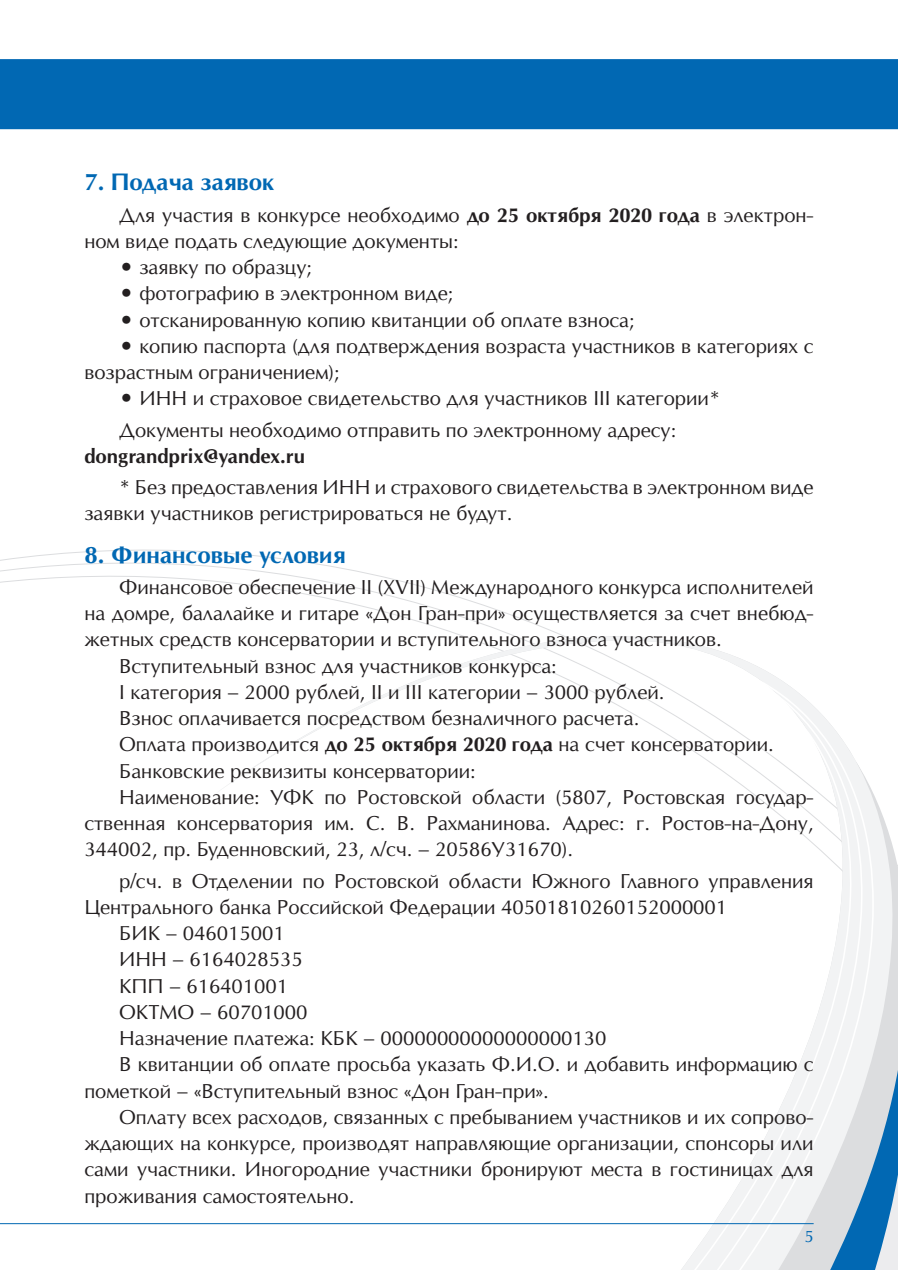
<style>
.page{position:relative;width:898px;height:1270px;background:#fff}
.page>*{position:absolute;margin:0;border:0;box-sizing:border-box;transform-origin:0 0}
.t1{font:700 22.75px "Opium New C";color:#0168b3}
.основной{font:19.25px/26.2px "Opium New C";color:#231f20}
.t2{font:15.75px "Opium New C";color:#0168b3}
.s1{font-weight:700}
</style>
<div class="page">
<div style="left:0;top:59px;width:898px;height:70px;background:#0168b3"></div>
<svg style="left:465px;top:637px;width:428px;height:633px"></svg>
<svg style="left:26px;top:649px;width:848px;height:621px"></svg>
<hr style="left:0;top:1223px;width:814px;height:1px;background:#0168b3">
<p class="t1" style="left:84px;top:169px;width:191px">7. Подача заявок</p>
<p class="основной" style="left:84px;top:202px;width:731px;text-indent:35px">Для участия в конкурсе необходимо <span class="s1">до 25 октября 2020 года</span> в электрон&shy;ном виде подать следующие документы:</p>
<p class="основной" style="left:119px;top:254px;width:195px">• заявку по образцу;</p>
<p class="основной" style="left:119px;top:280px;width:336px">• фотографию в электронном виде;</p>
<p class="основной" style="left:119px;top:307px;width:517px">• отсканированную копию квитанции об оплате взноса;</p>
<p class="основной" style="left:84px;top:333px;width:731px;text-indent:35px">• копию паспорта (для подтверждения возраста участников в категориях с возрастным ограничением);</p>
<p class="основной" style="left:119px;top:385px;width:603px">• ИНН и страховое свидетельство для участников III категории*</p>
<p class="основной" style="left:84px;top:417px;width:593px;text-indent:35px">Документы необходимо отправить по электронному адресу: <span class="s1">dongrandprix@yandex.ru</span></p>
<p class="основной" style="left:84px;top:474px;width:731px;text-indent:35px">* Без предоставления ИНН и страхового свидетельства в электронном виде заявки участников регистрироваться не будут.</p>
<p class="t1" style="left:84px;top:541px;width:263px">8. Финансовые условия</p>
<p class="основной" style="left:84px;top:574px;width:731px;text-align:justify;text-indent:35px">Финансовое обеспечение II (XVII) Международного конкурса исполнителей на домре, балалайке и гитаре «Дон Гран-при» осуществляется за счет внебюд&shy;жетных средств консерватории и вступительного взноса участников.</p>
<p class="основной" style="left:119px;top:652px;width:439px">Вступительный взнос для участников конкурса:</p>
<p class="основной" style="left:119px;top:679px;width:547px">I категория – 2000 рублей, II и III категории – 3000 рублей.</p>
<p class="основной" style="left:119px;top:705px;width:522px">Взнос оплачивается посредством безналичного расчета.</p>
<p class="основной" style="left:119px;top:731px;width:656px">Оплата производится <span class="s1">до 25 октября 2020 года</span> на счет консерватории.</p>
<p class="основной" style="left:119px;top:757px;width:358px">Банковские реквизиты консерватории:</p>
<p class="основной" style="left:84px;top:784px;width:731px;text-align:justify;text-indent:35px">Наименование: УФК по Ростовской области (5807, Ростовская государ&shy;ственная консерватория им. С. В. Рахманинова. Адрес: г. Ростов-на-Дону, 344002, пр. Буденновский, 23, л/сч. – 20586У31670).</p>
<p class="основной" style="left:84px;top:867px;width:731px;text-indent:35px">р/сч. в Отделении по Ростовской области Южного Главного управления<br>Центрального банка Российской Федерации 40501810260152000001</p>
<p class="основной" style="left:119px;top:920px;width:167px">БИК – 046015001</p>
<p class="основной" style="left:119px;top:946px;width:185px">ИНН – 6164028535</p>
<p class="основной" style="left:119px;top:972px;width:171px">КПП – 616401001</p>
<p class="основной" style="left:119px;top:999px;width:190px">ОКТМО – 60701000</p>
<p class="основной" style="left:119px;top:1025px;width:489px">Назначение платежа: КБК – 00000000000000000130</p>
<p class="основной" style="left:84px;top:1051px;width:731px;text-indent:35px">В квитанции об оплате просьба указать Ф.И.О. и добавить информацию с пометкой – «Вступительный взнос «Дон Гран-при».</p>
<p class="основной" style="left:84px;top:1104px;width:731px;text-align:justify;text-indent:35px">Оплату всех расходов, связанных с пребыванием участников и их сопрово&shy;ждающих на конкурсе, производят направляющие организации, спонсоры или сами участники. Иногородние участники бронируют места в гостиницах для проживания самостоятельно.</p>
<p class="t2" style="left:804px;top:1226px;width:11px">5</p>
</div>
